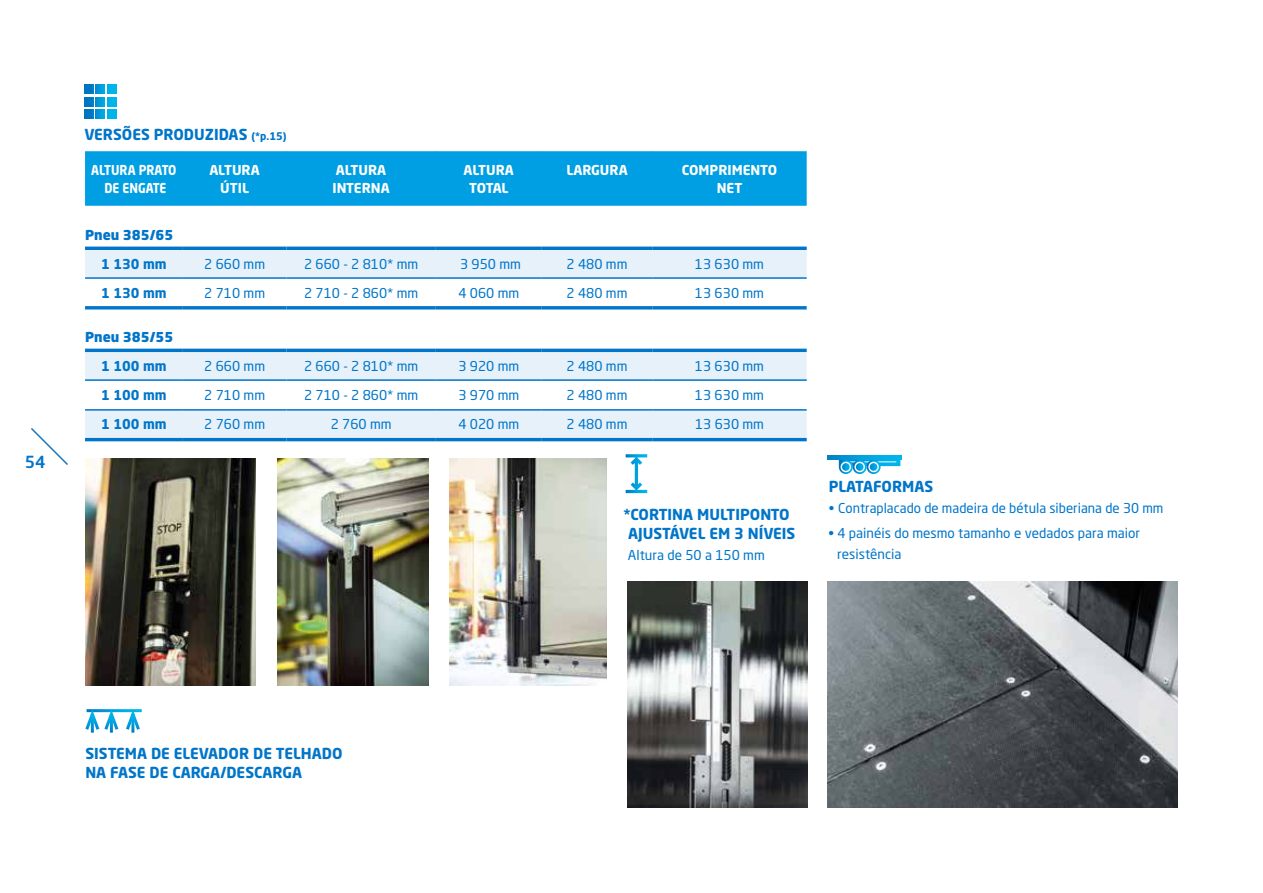
<style>
.page{position:relative;width:1263px;height:893px;background:#fff}
.page>*{position:absolute;margin:0;border:0;box-sizing:border-box;transform-origin:0 0}
.t1{font:500 16.5px "Neo Sans W1 G";color:#0075c9}
.t2{font:700 15px/19.5px "Neo Sans W1 G";color:#0075c9;text-align:center}
.t3{font:13.5px/21px "Neo Sans W1 G";color:#0075c9}
.t4{font:700 13.5px/18px "Neo Sans W1 G";color:#fff;text-align:center}
.t5{font:700 13.5px "Neo Sans W1 G";color:#0075c9}
.t6{font:900 13.5px "Neo Sans W1 G";color:#0075c9}
.t7{font:700 13.5px/18px "Neo Sans W1 G";color:#fff;text-align:center;scale:.88 1}
.t8{font:700 13.5px/18px "Neo Sans W1 G";letter-spacing:-.02em;color:#fff;text-align:center}
.s1{font-size:10.5px}
</style>
<div class="page">
<svg style="left:31px;top:428px;width:37px;height:37px"></svg>
<img style="left:627px;top:581px;width:181px;height:227px">
<img style="left:277px;top:459px;width:152px;height:226px">
<img style="left:450px;top:459px;width:156px;height:226px">
<img style="left:86px;top:459px;width:170px;height:226px">
<img style="left:828px;top:581px;width:350px;height:227px">
<svg style="left:625px;top:454px;width:23px;height:40px"></svg>
<svg style="left:85px;top:709px;width:57px;height:24px"></svg>
<svg style="left:866px;top:460px;width:15px;height:14px"></svg>
<svg style="left:853px;top:460px;width:14px;height:14px"></svg>
<svg style="left:839px;top:460px;width:14px;height:14px"></svg>
<div style="left:841px;top:462px;width:10px;height:10px;border:1px solid #fff;border-radius:50%"></div>
<div style="left:854px;top:462px;width:11px;height:10px;border:1px solid #fff;border-radius:50%"></div>
<svg style="left:841px;top:462px;width:37px;height:9px"></svg>
<div style="left:868px;top:462px;width:11px;height:10px;border:1px solid #fff;border-radius:50%"></div>
<svg style="left:828px;top:456px;width:74px;height:4px"></svg>
<svg style="left:84px;top:85px;width:32px;height:34px"></svg>
<div style="left:85px;top:151px;width:722px;height:55px;background:#009fe3"></div>
<svg style="left:85px;top:250px;width:722px;height:188px;fill:#e6f1fa"></svg>
<div style="left:85px;top:308px;width:722px;height:42px;background:#fff"></div>
<hr style="left:85px;top:277px;width:98px;height:2px;background:#0075c9">
<hr style="left:183px;top:277px;width:103px;height:2px;background:#0075c9">
<hr style="left:286px;top:277px;width:150px;height:2px;background:#0075c9">
<hr style="left:436px;top:277px;width:106px;height:2px;background:#0075c9">
<hr style="left:542px;top:277px;width:110px;height:2px;background:#0075c9">
<hr style="left:652px;top:277px;width:155px;height:2px;background:#0075c9">
<hr style="left:85px;top:379px;width:98px;height:2px;background:#0075c9">
<hr style="left:183px;top:379px;width:103px;height:2px;background:#0075c9">
<hr style="left:286px;top:379px;width:150px;height:2px;background:#0075c9">
<hr style="left:436px;top:379px;width:106px;height:2px;background:#0075c9">
<hr style="left:542px;top:379px;width:110px;height:2px;background:#0075c9">
<hr style="left:652px;top:379px;width:155px;height:2px;background:#0075c9">
<hr style="left:85px;top:409px;width:98px;height:2px;background:#0075c9">
<hr style="left:183px;top:409px;width:103px;height:2px;background:#0075c9">
<hr style="left:286px;top:409px;width:150px;height:2px;background:#0075c9">
<hr style="left:436px;top:409px;width:106px;height:2px;background:#0075c9">
<hr style="left:542px;top:409px;width:110px;height:2px;background:#0075c9">
<hr style="left:652px;top:409px;width:155px;height:2px;background:#0075c9">
<hr style="left:85px;top:247px;width:98px;height:3px;background:#0075c9">
<hr style="left:183px;top:247px;width:103px;height:3px;background:#0075c9">
<hr style="left:286px;top:247px;width:150px;height:3px;background:#0075c9">
<hr style="left:436px;top:247px;width:106px;height:3px;background:#0075c9">
<hr style="left:542px;top:247px;width:110px;height:3px;background:#0075c9">
<hr style="left:652px;top:247px;width:155px;height:3px;background:#0075c9">
<hr style="left:85px;top:306px;width:98px;height:3px;background:#0075c9">
<hr style="left:183px;top:306px;width:103px;height:3px;background:#0075c9">
<hr style="left:286px;top:306px;width:150px;height:3px;background:#0075c9">
<hr style="left:436px;top:306px;width:106px;height:3px;background:#0075c9">
<hr style="left:542px;top:306px;width:110px;height:3px;background:#0075c9">
<hr style="left:652px;top:306px;width:155px;height:3px;background:#0075c9">
<hr style="left:85px;top:438px;width:98px;height:3px;background:#0075c9">
<hr style="left:183px;top:438px;width:103px;height:3px;background:#0075c9">
<hr style="left:286px;top:438px;width:150px;height:3px;background:#0075c9">
<hr style="left:436px;top:438px;width:106px;height:3px;background:#0075c9">
<hr style="left:542px;top:438px;width:110px;height:3px;background:#0075c9">
<hr style="left:652px;top:438px;width:155px;height:3px;background:#0075c9">
<hr style="left:85px;top:349px;width:98px;height:3px;background:#0075c9">
<hr style="left:183px;top:349px;width:103px;height:3px;background:#0075c9">
<hr style="left:286px;top:349px;width:150px;height:3px;background:#0075c9">
<hr style="left:436px;top:349px;width:106px;height:3px;background:#0075c9">
<hr style="left:542px;top:349px;width:110px;height:3px;background:#0075c9">
<hr style="left:652px;top:349px;width:155px;height:3px;background:#0075c9">
<p class="t1" style="left:25px;top:451px;width:22px">54</p>
<p class="t2" style="left:84px;top:124px;width:204px">VERSÕES PRODUZIDAS <span class="s1">(*p.15)</span></p>
<p class="t7" style="left:91px;top:160px;width:98px">ALTURA PRATO<br>DE ENGATE</p>
<p class="t4" style="left:209px;top:160px;width:52px">ALTURA<br>ÚTIL</p>
<p class="t4" style="left:333px;top:160px;width:59px;text-align:left">ALTURA<br>INTERNA</p>
<p class="t8" style="left:464px;top:160px;width:52px">ALTURA<br>TOTAL</p>
<p class="t4" style="left:566px;top:160px;width:63px">LARGURA</p>
<p class="t4" style="left:682px;top:160px;width:97px">COMPRIMENTO<br>NET</p>
<p class="t6" style="left:85px;top:226px;width:90px">Pneu 385/65</p>
<p class="t5" style="left:101px;top:255px;width:67px">1 130 mm</p>
<p class="t3" style="left:204px;top:253px;width:62px">2 660 mm</p>
<p class="t3" style="left:304px;top:253px;width:116px">2 660 - 2 810* mm</p>
<p class="t3" style="left:460px;top:253px;width:62px">3 950 mm</p>
<p class="t3" style="left:567px;top:253px;width:62px">2 480 mm</p>
<p class="t3" style="left:695px;top:253px;width:71px">13 630 mm</p>
<p class="t5" style="left:101px;top:284px;width:67px">1 130 mm</p>
<p class="t3" style="left:204px;top:282px;width:62px">2 710 mm</p>
<p class="t3" style="left:304px;top:282px;width:116px">2 710 - 2 860* mm</p>
<p class="t3" style="left:458px;top:282px;width:62px">4 060 mm</p>
<p class="t3" style="left:567px;top:282px;width:62px">2 480 mm</p>
<p class="t3" style="left:695px;top:282px;width:71px">13 630 mm</p>
<p class="t6" style="left:85px;top:328px;width:90px">Pneu 385/55</p>
<p class="t5" style="left:101px;top:357px;width:67px">1 100 mm</p>
<p class="t3" style="left:204px;top:355px;width:62px">2 660 mm</p>
<p class="t3" style="left:304px;top:355px;width:116px">2 660 - 2 810* mm</p>
<p class="t3" style="left:458px;top:355px;width:62px">3 920 mm</p>
<p class="t3" style="left:567px;top:355px;width:62px">2 480 mm</p>
<p class="t3" style="left:695px;top:355px;width:71px">13 630 mm</p>
<p class="t5" style="left:101px;top:386px;width:67px">1 100 mm</p>
<p class="t3" style="left:204px;top:384px;width:62px">2 710 mm</p>
<p class="t3" style="left:304px;top:384px;width:116px">2 710 - 2 860* mm</p>
<p class="t3" style="left:458px;top:384px;width:62px">3 970 mm</p>
<p class="t3" style="left:567px;top:384px;width:62px">2 480 mm</p>
<p class="t3" style="left:695px;top:384px;width:71px">13 630 mm</p>
<p class="t5" style="left:101px;top:416px;width:67px">1 100 mm</p>
<p class="t3" style="left:204px;top:414px;width:62px">2 760 mm</p>
<p class="t3" style="left:331px;top:414px;width:62px">2 760 mm</p>
<p class="t3" style="left:458px;top:414px;width:62px">4 020 mm</p>
<p class="t3" style="left:567px;top:414px;width:62px">2 480 mm</p>
<p class="t3" style="left:695px;top:414px;width:71px">13 630 mm</p>
<p class="t2" style="left:623px;top:504px;width:173px">*CORTINA MULTIPONTO<br>AJUSTÁVEL EM 3 NÍVEIS</p>
<p class="t3" style="left:628px;top:544px;width:138px">Altura de 50 a 150 mm</p>
<p class="t2" style="left:829px;top:476px;width:106px">PLATAFORMAS</p>
<p class="t3" style="left:829px;top:497px;width:336px">• Contraplacado de madeira de bétula siberiana de 30 mm</p>
<p class="t3" style="left:837px;top:522px;width:304px;text-indent:-8px">• 4 painéis do mesmo tamanho e vedados para maior resistência</p>
<p class="t2" style="left:85px;top:743px;width:259px;text-align:left">SISTEMA DE ELEVADOR DE TELHADO<br>NA FASE DE CARGA/DESCARGA</p>
</div>
